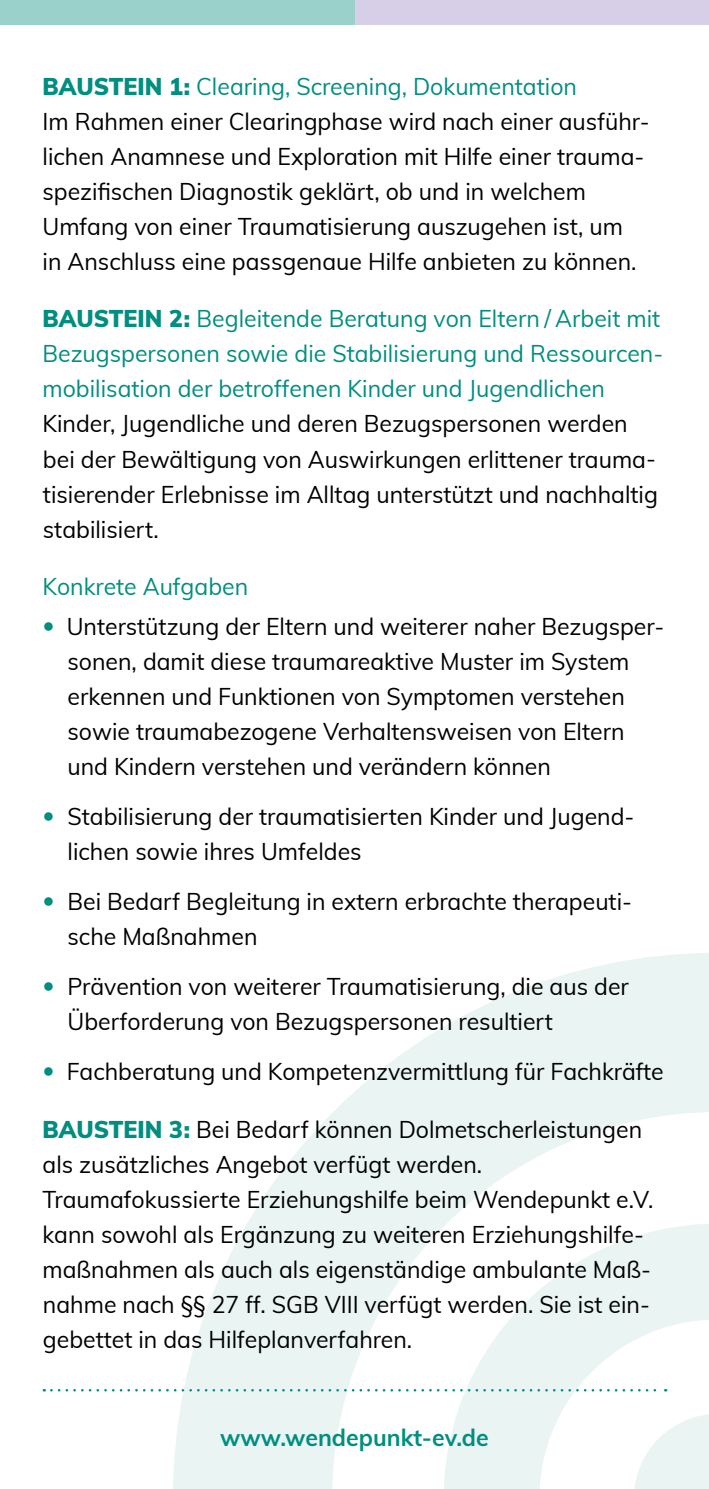
<style>
.page{position:relative;width:709px;height:1489px;background:#fff}
.page>*{position:absolute;margin:0;border:0;box-sizing:border-box;transform-origin:0 0}
.t1{font:23.75px/35px "Muli";color:#000}
.t2{font:23.75px/35px "Muli";color:#008e80}
.t3{font:700 23.75px "Muli";color:#008e80}
.s1{font-weight:900;color:#008e80}
.s2{color:#008e80}
.s3{font-weight:900}
</style>
<div class="page">
<svg style="left:173px;top:953px;width:536px;height:535px;fill:#e9f4f3"></svg>
<div style="left:298px;top:0;width:411px;height:25px;background:#d7cfe8"></div>
<div style="left:0;top:0;width:354px;height:25px;background:#9ad2cb"></div>
<svg style="left:51px;top:1388px;width:615px;height:3px"></svg>
<p class="t1" style="left:43px;top:68px;width:608px"><span class="s1">BAUSTEIN 1:</span> <span class="s2">Clearing, Screening, Dokumentation<br></span>Im Rahmen einer Clearingphase wird nach einer ausführ&shy;lichen Anamnese und Exploration mit Hilfe einer trauma&shy;spezifischen Diagnostik geklärt, ob und in welchem Umfang von einer Traumatisierung auszugehen ist, um<br>in Anschluss eine passgenaue Hilfe anbieten zu können.</p>
<p class="t2" style="left:43px;top:300px;width:622px"><span class="s3">BAUSTEIN 2:</span> Begleitende Beratung von Eltern / Arbeit mit<br>Bezugspersonen sowie die Stabilisierung und Ressourcen&shy;mobilisation der betroffenen Kinder und Jugendlichen</p>
<p class="t1" style="left:43px;top:405px;width:617px">Kinder, Jugendliche und deren Bezugspersonen werden bei der Bewältigung von Auswirkungen erlittener trauma&shy;tisierender Erlebnisse im Alltag unterstützt und nachhaltig stabilisiert.</p>
<p class="t2" style="left:43px;top:568px;width:207px">Konkrete Aufgaben</p>
<p class="t1" style="left:68px;top:608px;width:598px;text-indent:-25px"><span class="s2">•</span> Unterstützung der Eltern und weiterer naher Bezugsper&shy;sonen, damit diese traumareaktive Muster im System erkennen und Funktionen von Symptomen verstehen sowie traumabezogene Verhaltensweisen von Eltern und Kindern verstehen und verändern können</p>
<p class="t1" style="left:68px;top:798px;width:568px;text-indent:-25px"><span class="s2">•</span> Stabilisierung der traumatisierten Kinder und Jugend&shy;lichen sowie ihres Umfeldes</p>
<p class="t1" style="left:68px;top:883px;width:566px;text-indent:-25px"><span class="s2">•</span> Bei Bedarf Begleitung in extern erbrachte therapeuti&shy;sche Maßnahmen</p>
<p class="t1" style="left:68px;top:968px;width:563px;text-indent:-25px"><span class="s2">•</span> Prävention von weiterer Traumatisierung, die aus der<br>Überforderung von Bezugspersonen resultiert</p>
<p class="t1" style="left:43px;top:1053px;width:622px"><span class="s2">•</span> Fachberatung und Kompetenzvermittlung für Fachkräfte</p>
<p class="t1" style="left:43px;top:1110px;width:612px"><span class="s1">BAUSTEIN 3:</span> Bei Bedarf können Dolmetscherleistungen als zusätzliches Angebot verfügt werden.<br>Traumafokussierte Erziehungshilfe beim Wendepunkt e.V. kann sowohl als Ergänzung zu weiteren Erziehungshilfe&shy;maßnahmen als auch als eigenständige ambulante Maß&shy;nahme nach §§ 27 ff. SGB VIII verfügt werden. Sie ist ein&shy;gebettet in das Hilfeplanverfahren.</p>
<p class="t3" style="left:220px;top:1420px;width:270px">www.wendepunkt-ev.de</p>
</div>
